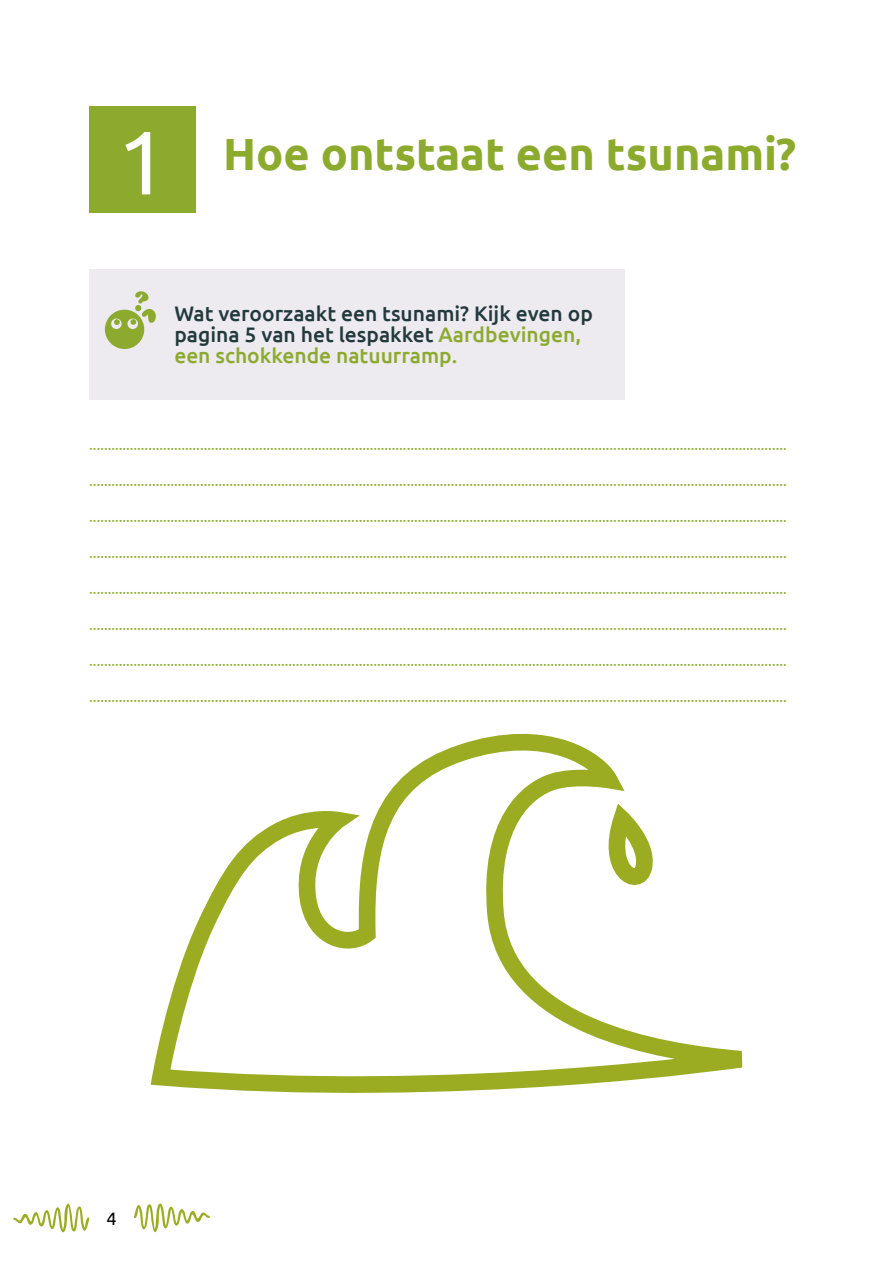
<style>
.page{position:relative;width:893px;height:1263px;background:#fff}
.page>*{position:absolute;margin:0;border:0;box-sizing:border-box;transform-origin:0 0}
.t1{font:700 45px "Ubuntu";color:#8caa2e}
.t2{font:500 21px/21px "Ubuntu";color:#223a3c}
.t3{font:18px "Ubuntu";color:#000}
.t4{font:15px "Ubuntu";color:#8caa2e}
.s1{font-weight:400;font-size:90px;color:#fff}
.s2{color:#8caa2e}
</style>
<div class="page">
<svg style="left:13px;top:1203px;width:77px;height:30px"></svg>
<svg style="left:134px;top:1203px;width:76px;height:30px"></svg>
<div style="left:89px;top:106px;width:107px;height:107px;background:#8caa2e"></div>
<div style="left:89px;top:269px;width:536px;height:130px;background:#edeaf0"></div>
<svg style="left:105px;top:291px;width:51px;height:58px"></svg>
<svg style="left:150px;top:733px;width:593px;height:360px"></svg>
<h1 class="t1" style="left:117px;top:127px;width:681px"><span class="s1">1</span> Hoe ontstaat een tsunami?</h1>
<h2 class="t2" style="left:174px;top:303px;width:420px">Wat veroorzaakt een tsunami? Kijk even op pagina 5 van het lespakket <span class="s2">Aardbevingen, een schokkende natuurramp.</span></h2>
<p class="t4" style="left:89px;top:436px;width:699px">.............................................................................................................................................................................................</p>
<p class="t4" style="left:89px;top:472px;width:699px">.............................................................................................................................................................................................</p>
<p class="t4" style="left:89px;top:508px;width:699px">.............................................................................................................................................................................................</p>
<p class="t4" style="left:89px;top:544px;width:699px">.............................................................................................................................................................................................</p>
<p class="t4" style="left:89px;top:580px;width:699px">.............................................................................................................................................................................................</p>
<p class="t4" style="left:89px;top:616px;width:699px">.............................................................................................................................................................................................</p>
<p class="t4" style="left:89px;top:652px;width:699px">.............................................................................................................................................................................................</p>
<p class="t4" style="left:89px;top:688px;width:699px">.............................................................................................................................................................................................</p>
<p class="t3" style="left:107px;top:1207px;width:12px">4</p>
</div>
